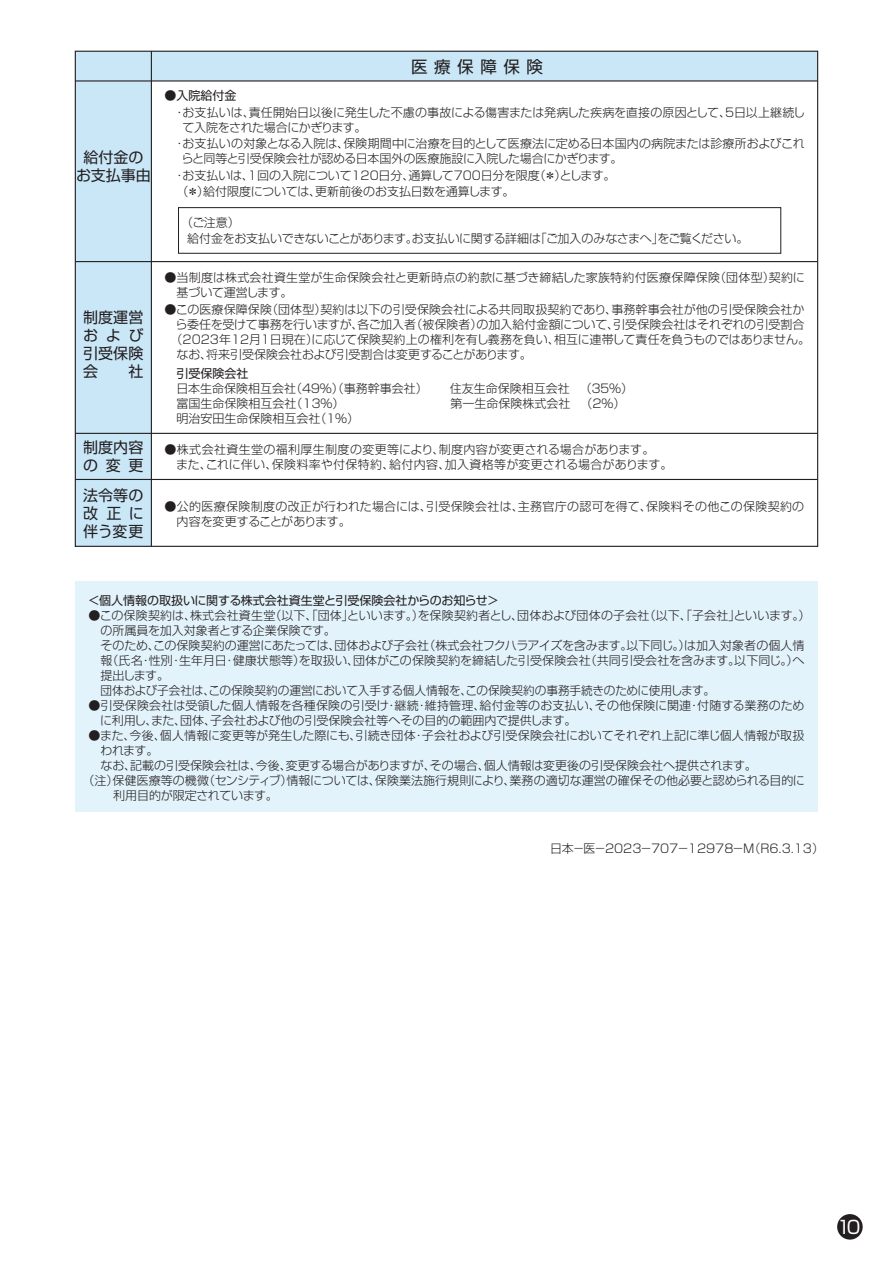
<style>
.page{position:relative;width:893px;height:1263px;background:#fff}
.page>*{position:absolute;margin:0;border:0;box-sizing:border-box;transform-origin:0 0}
.t1{font:18px "Shin Go Pr 5";color:#fff}
.t2{font:16.5px "Shin Go Pr 5";letter-spacing:.395em;color:#231f20}
.t3{font:15px/18px "Shin Go Pr 5";color:#231f20;text-align:justify}
.t4{font:300 12px/15px "Shin Go Pr 5";color:#231f20}
.t5{font:300 12px/16.5px "Shin Go Pr 5";letter-spacing:-.02em;color:#231f20}
.t6{font:300 12px/15px "Shin Go Pr 5";letter-spacing:.03em;color:#231f20}
.t7{font:300 12px/15px "Shin Go Pr 5";letter-spacing:.025em;color:#231f20}
.t8{font:300 12px/15px "Shin Go Pr 5";letter-spacing:.02em;color:#231f20}
.t9{font:300 12px/15.9px "Shin Go Pr 5";letter-spacing:-.035em;color:#231f20}
.t10{font:12px "Shin Go Pr 5";color:#231f20}
</style>
<div class="page">
<div style="left:178px;top:207px;width:603px;height:47px;border:1px solid #231f20"></div>
<div style="left:75px;top:581px;width:742px;height:231px;background:#e3f3fb"></div>
<div style="left:75px;top:81px;width:76px;height:465px;background:#cae7f8"></div>
<div style="left:75px;top:51px;width:743px;height:30px;background:#cae7f8"></div>
<hr style="left:75px;top:80px;width:742px;height:2px;background:#231f20">
<hr style="left:75px;top:261px;width:742px;height:1px;background:#231f20">
<hr style="left:75px;top:433px;width:742px;height:1px;background:#231f20">
<hr style="left:75px;top:479px;width:742px;height:1px;background:#231f20">
<hr style="left:151px;top:51px;width:1px;height:495px;background:#231f20">
<div style="left:837px;top:1214px;width:26px;height:25px;background:#231f20;border-radius:50%"></div>
<p class="t3" style="left:76px;top:147px;width:76px;text-align:center">給付金のお支払事由</p>
<p class="t3" style="left:83px;top:307px;width:62px">制度運営および引受保険会</p>
<p class="t3" style="left:128px;top:361px;width:16px">社</p>
<p class="t3" style="left:83px;top:437px;width:62px">制度内容の変更</p>
<p class="t3" style="left:83px;top:485px;width:62px">法令等の改正に伴う変更</p>
<h2 class="t2" style="left:411px;top:53px;width:133px">医療保障保険</h2>
<p class="t10" style="left:165px;top:86px;width:73px">●入院給付金</p>
<p class="t4" style="left:182px;top:104px;width:624px;text-indent:-9px">・お支払いは、責任開始日以後に発生した不慮の事故による傷害または発病した疾病を直接の原因として、5日以上継続して入院をされた場合にかぎります。</p>
<p class="t4" style="left:182px;top:135px;width:625px;text-indent:-8px">・お支払いの対象となる入院は、保険期間中に治療を目的として医療法に定める日本国内の病院または診療所およびこれらと同等と引受保険会社が認める日本国外の医療施設に入院した場合にかぎります。</p>
<p class="t5" style="left:174px;top:166px;width:443px">・お支払いは、1回の入院について120日分、通算して700日分を限度（＊）とします。（＊）給付限度については、更新前後のお支払日数を通算します。</p>
<p class="t9" style="left:187px;top:213px;width:563px;text-indent:-6px">（ご注意）<br>給付金をお支払いできないことがあります。お支払いに関する詳細は「ご加入のみなさまへ」をご覧ください。</p>
<p class="t8" style="left:177px;top:269px;width:630px;text-indent:-12px">●当制度は株式会社資生堂が生命保険会社と更新時点の約款に基づき締結した家族特約付医療保障保険（団体型）契約に基づいて運営します。</p>
<p class="t4" style="left:165px;top:300px;width:641px">●この医療保障保険（団体型）契約は以下の引受保険会社による共同取扱契約であり、事務幹事会社が他の引受保険会社か</p>
<p class="t4" style="left:176px;top:315px;width:630px">ら委任を受けて事務を行いますが、各ご加入者（被保険者）の加入給付金額について、引受保険会社はそれぞれの引受割合</p>
<p class="t4" style="left:171px;top:330px;width:641px">（2023年12月1日現在）に応じて保険契約上の権利を有し義務を負い、相互に連帯して責任を負うものではありません。</p>
<p class="t4" style="left:176px;top:345px;width:357px">なお、将来引受保険会社および引受割合は変更することがあります。</p>
<p class="t10" style="left:177px;top:364px;width:74px">引受保険会社</p>
<p class="t4" style="left:176px;top:380px;width:458px">日本生命保険相互会社（4９％）（事務幹事会社）　 　住友生命保険相互会社　 （３５％）富国生命保険相互会社（1３％）　 　　　　　　　　第一生命保険株式会社 （2％）明治安田生命保険相互会社（１％）</p>
<p class="t6" style="left:176px;top:440px;width:498px;text-indent:-12px">●株式会社資生堂の福利厚生制度の変更等により、制度内容が変更される場合があります。<br>また、これに伴い、保険料率や付保特約、給付内容、加入資格等が変更される場合があります。</p>
<p class="t7" style="left:177px;top:498px;width:629px;text-indent:-12px">●公的医療保険制度の改正が行われた場合には、引受保険会社は、主務官庁の認可を得て、保険料その他この保険契約の内容を変更することがあります。</p>
<p class="t10" style="left:88px;top:590px;width:412px">＜個人情報の取扱いに関する株式会社資生堂と引受保険会社からのお知らせ＞</p>
<p class="t4" style="left:101px;top:607px;width:711px;text-indent:-12px">●この保険契約は、株式会社資生堂（以下、「団体」といいます。）を保険契約者とし、団体および団体の子会社（以下、「子会社」といいます。）の所属員を加入対象者とする企業保険です。<br>そのため、この保険契約の運営にあたっては、団体および子会社（株式会社フクハラアイズを含みます。以下同じ。）は加入対象者の個人情報（氏名・性別・生年月日・健康状態等）を取扱い、団体がこの保険契約を締結した引受保険会社（共同引受会社を含みます。以下同じ。）へ提出します。<br>団体および子会社は、この保険契約の運営において入手する個人情報を、この保険契約の事務手続きのために使用します。</p>
<p class="t4" style="left:100px;top:697px;width:706px;text-indent:-12px">●引受保険会社は受領した個人情報を各種保険の引受け・継続・維持管理、給付金等のお支払い、その他保険に関連・付随する業務のために利用し、また、団体、子会社および他の引受保険会社等へその目的の範囲内で提供します。</p>
<p class="t4" style="left:89px;top:727px;width:717px">●また、今後、個人情報に変更等が発生した際にも、引続き団体・子会社および引受保険会社においてそれぞれ上記に準じ個人情報が取扱</p>
<p class="t4" style="left:100px;top:742px;width:59px">われます。</p>
<p class="t4" style="left:100px;top:757px;width:658px">なお、記載の引受保険会社は、今後、変更する場合がありますが、その場合、個人情報は変更後の引受保険会社へ提供されます。</p>
<p class="t4" style="left:83px;top:772px;width:724px">（注）保健医療等の機微（センシティブ）情報については、保険業法施行規則により、業務の適切な運営の確保その他必要と認められる目的に</p>
<p class="t5" style="left:113px;top:786px;width:166px">利用目的が限定されています。</p>
<p class="t4" style="left:550px;top:839px;width:275px">日本－医－2023－707－12978－M（R6.3.13）</p>
<h1 class="t1" style="left:837px;top:1212px;width:25px">10</h1>
</div>
